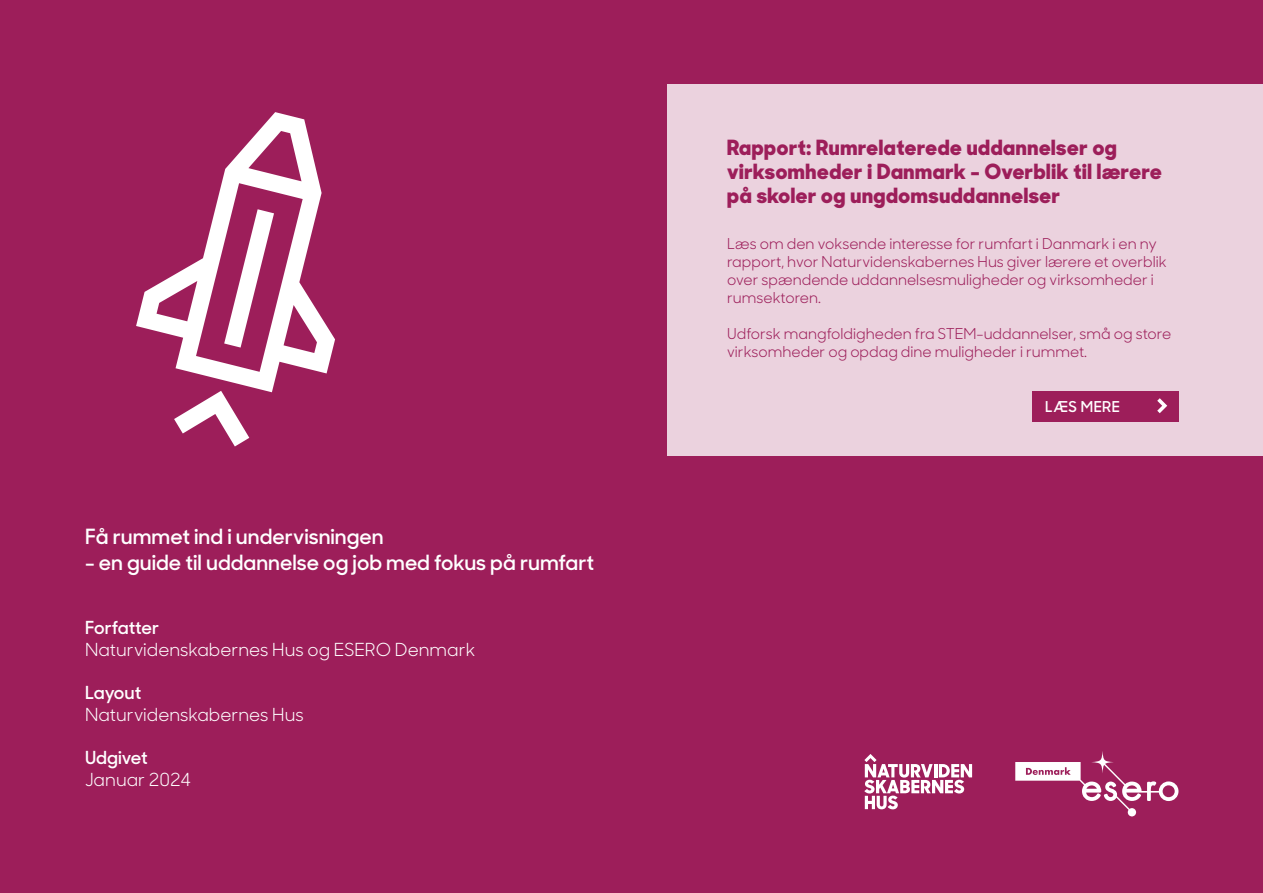
<style>
.page{position:relative;width:1263px;height:893px;background:#9d1e5a}
.page>*{position:absolute;margin:0;border:0;box-sizing:border-box;transform-origin:0 0}
.t1{font:800 21px/24px "Sharp Sans Display No 1";letter-spacing:.03em;color:#9d1e5a}
.t2{font:600 21px "Sharp Sans Display No 1";color:#fff}
.t3{font:18px "Sharp Sans Display No 1";color:#fff}
.t4{font:600 18px "Sharp Sans Display No 1";color:#fff}
.t5{font:15px/18px "Sharp Sans Display No 1";color:#9d1e5a}
.t6{font:600 15px "Sharp Sans Display No 1";letter-spacing:.03em;color:#fff}
</style>
<div class="page">
<svg style="left:864px;top:754px;width:108px;height:55px"></svg>
<svg style="left:1015px;top:751px;width:163px;height:65px"></svg>
<svg style="left:174px;top:392px;width:75px;height:54px"></svg>
<svg style="left:136px;top:112px;width:199px;height:280px"></svg>
<svg style="left:224px;top:209px;width:50px;height:139px"></svg>
<div style="left:668px;top:84px;width:595px;height:372px;background:#ebd2de"></div>
<div style="left:1031px;top:391px;width:147px;height:30px;background:#9d1e5a"></div>
<svg style="left:1157px;top:398px;width:10px;height:15px"></svg>
<p class="t2" style="left:85px;top:521px;width:300px">Få rummet ind i undervisningen</p>
<p class="t2" style="left:85px;top:546px;width:511px">- en guide til uddannelse og job med fokus på rumfart</p>
<p class="t4" style="left:85px;top:614px;width:76px">Forfatter</p>
<p class="t3" style="left:85px;top:635px;width:392px">Naturvidenskabernes Hus og ESERO Denmark</p>
<p class="t4" style="left:85px;top:679px;width:58px">Layout</p>
<p class="t3" style="left:85px;top:700px;width:220px">Naturvidenskabernes Hus</p>
<p class="t4" style="left:85px;top:744px;width:64px">Udgivet</p>
<p class="t3" style="left:85px;top:765px;width:108px">Januar 2024</p>
<p class="t1" style="left:727px;top:135px;width:436px">Rapport: Rumrelaterede uddannelser og virksomheder i Danmark - Overblik til lærere på skoler og ungdomsuddannelser</p>
<p class="t5" style="left:727px;top:233px;width:441px">Læs om den voksende interesse for rumfart i Danmark i en ny rapport, hvor Naturvidenskabernes Hus giver lærere et overblik over spændende uddannelsesmuligheder og virksomheder i rumsektoren.</p>
<p class="t5" style="left:727px;top:323px;width:446px">Udforsk mangfoldigheden fra STEM-uddannelser, små og store virksomheder og opdag dine muligheder i rummet.</p>
<p class="t6" style="left:1045px;top:395px;width:76px">LÆS MERE</p>
</div>
